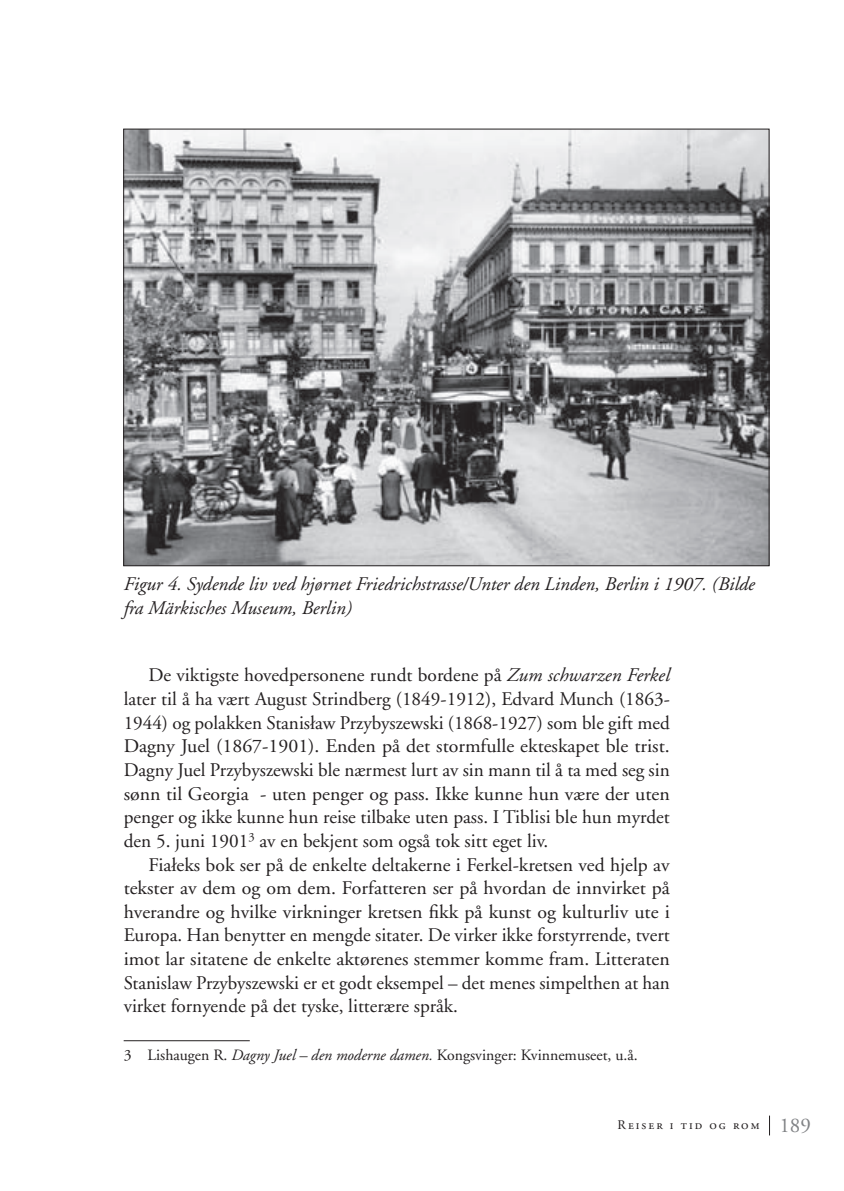
<style>
.page{position:relative;width:844px;height:1191px;background:#fff}
.page>*{position:absolute;margin:0;border:0;box-sizing:border-box;transform-origin:0 0}
.t1{font:19.25px/23.6px "Adobe Garamond";color:#231f20;text-align:justify}
.t2{font:italic 19.25px/23.6px "Adobe Garamond";color:#231f20}
.t3{font:15.75px "Adobe Garamond";color:#231f20}
.t4{font:13.12px "Adobe Garamond Regular SC";letter-spacing:.15em;color:#231f20}
.s1{font-style:italic}
.s2{font-family:"Adobe Garamond";font-size:21px;color:#808285}
</style>
<div class="page">
<svg style="left:769px;top:1115px;width:1px;height:20px"></svg>
<hr style="left:124px;top:1040px;width:126px;height:1px;background:#231f20">
<img style="left:125px;top:131px;width:642px;height:433px">
<p class="t2" style="left:124px;top:572px;width:632px">Figur 4. Sydende liv ved hjørnet Friedrichstrasse/Unter den Linden, Berlin i 1907. (Bilde fra Märkisches Museum, Berlin)</p>
<p class="t1" style="left:124px;top:664px;width:547px;text-indent:25px">De viktigste hovedpersonene rundt bordene på <span class="s1">Zum schwarzen Ferkel </span>later til å ha vært August Strindberg (1849-1912), Edvard Munch (1863- 1944) og polakken Stanisław Przybyszewski (1868-1927) som ble gift med Dagny Juel (1867-1901). Enden på det stormfulle ekteskapet ble trist.<br>Dagny Juel Przybyszewski ble nærmest lurt av sin mann til å ta med seg sin sønn til Georgia - uten penger og pass. Ikke kunne hun være der uten penger og ikke kunne hun reise tilbake uten pass. I Tiblisi ble hun myrdet den 5. juni 1901<sup>3</sup> av en bekjent som også tok sitt eget liv.</p>
<p class="t1" style="left:124px;top:853px;width:547px;text-indent:25px">Fiałeks bok ser på de enkelte deltakerne i Ferkel-kretsen ved hjelp av tekster av dem og om dem. Forfatteren ser på hvordan de innvirket på hverandre og hvilke virkninger kretsen fikk på kunst og kulturliv ute i Europa. Han benytter en mengde sitater. De virker ikke forstyrrende, tvert imot lar sitatene de enkelte aktørenes stemmer komme fram. Litteraten Stanislaw Przybyszewski er et godt eksempel – det menes simpelthen at han virket fornyende på det tyske, litterære språk.</p>
<p class="t3" style="left:124px;top:1046px;width:515px">3 Lishaugen R. <span class="s1">Dagny Juel – den moderne damen.</span> Kongsvinger: Kvinnemuseet, u.å.</p>
<p class="t4" style="left:617px;top:1118px;width:195px">Reiser i tid og rom <span class="s2">189</span></p>
</div>
